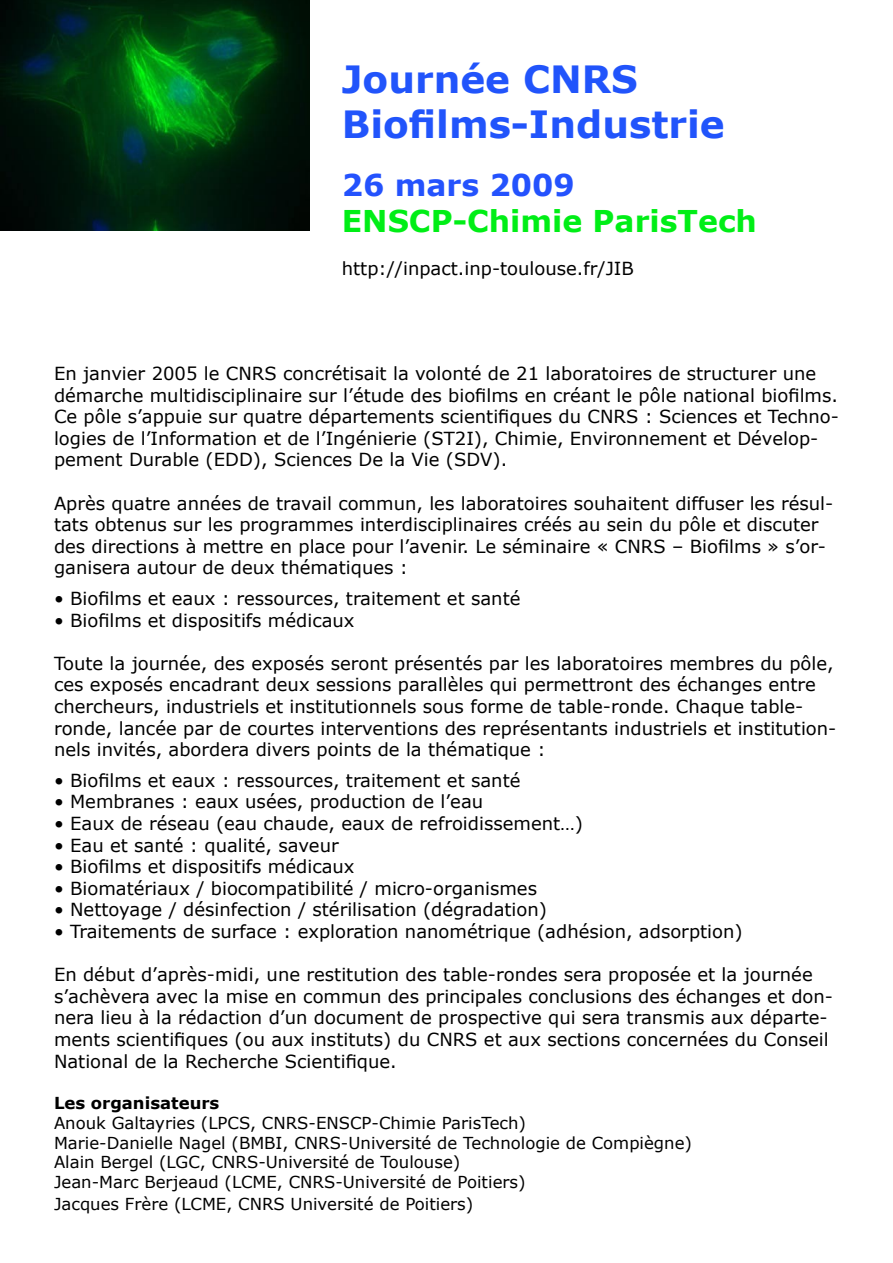
<style>
.page{position:relative;width:893px;height:1263px;background:#fff}
.page>*{position:absolute;margin:0;border:0;box-sizing:border-box;transform-origin:0 0}
.t1{font:700 37.5px/45px "Verdana";color:#2154fb}
.t2{font:700 30px "Verdana";color:#00ee16}
.t3{font:700 30px "Verdana";color:#2452fd}
.t4{font:18px/21.6px "Verdana";color:#000}
.t5{font:16.5px/19.8px "Verdana";color:#000}
.t6{font:700 16.5px "Verdana";color:#000}
</style>
<div class="page">
<img style="left:0;top:0;width:309px;height:230px">
<h1 class="t1" style="left:342px;top:56px;width:384px">Journée CNRS<br>Biofilms-Industrie</h1>
<h2 class="t3" style="left:342px;top:166px;width:234px">26 mars 2009</h2>
<h2 class="t2" style="left:342px;top:202px;width:417px">ENSCP-Chimie ParisTech</h2>
<p class="t4" style="left:342px;top:257px;width:294px">http://inpact.inp-toulouse.fr/JIB</p>
<p class="t4" style="left:54px;top:362px;width:786px">En janvier 2005 le CNRS concrétisait la volonté de 21 laboratoires de structurer une démarche multidisciplinaire sur l’étude des biofilms en créant le pôle national biofilms.<br>Ce pôle s’appuie sur quatre départements scientifiques du CNRS : Sciences et Techno&shy;logies de l’Information et de l’Ingénierie (ST2I), Chimie, Environnement et Dévelop&shy;pement Durable (EDD), Sciences De la Vie (SDV).</p>
<p class="t4" style="left:54px;top:492px;width:781px">Après quatre années de travail commun, les laboratoires souhaitent diffuser les résul&shy;tats obtenus sur les programmes interdisciplinaires créés au sein du pôle et discuter des directions à mettre en place pour l’avenir. Le séminaire « CNRS – Biofilms » s’or&shy;ganisera autour de deux thématiques :</p>
<p class="t4" style="left:54px;top:587px;width:468px">• Biofilms et eaux : ressources, traitement et santé</p>
<p class="t4" style="left:54px;top:609px;width:302px">• Biofilms et dispositifs médicaux</p>
<p class="t4" style="left:54px;top:652px;width:784px">Toute la journée, des exposés seront présentés par les laboratoires membres du pôle, ces exposés encadrant deux sessions parallèles qui permettront des échanges entre chercheurs, industriels et institutionnels sous forme de table-ronde. Chaque table&shy;ronde, lancée par de courtes interventions des représentants industriels et institution&shy;nels invités, abordera divers points de la thématique :</p>
<p class="t4" style="left:54px;top:769px;width:468px">• Biofilms et eaux : ressources, traitement et santé</p>
<p class="t4" style="left:54px;top:790px;width:431px">• Membranes : eaux usées, production de l’eau</p>
<p class="t4" style="left:54px;top:812px;width:531px">• Eaux de réseau (eau chaude, eaux de refroidissement…)</p>
<p class="t4" style="left:54px;top:834px;width:286px">• Eau et santé : qualité, saveur</p>
<p class="t4" style="left:54px;top:855px;width:302px">• Biofilms et dispositifs médicaux</p>
<p class="t4" style="left:54px;top:877px;width:485px">• Biomatériaux / biocompatibilité / micro-organismes</p>
<p class="t4" style="left:54px;top:898px;width:495px">• Nettoyage / désinfection / stérilisation (dégradation)</p>
<p class="t4" style="left:54px;top:920px;width:690px">• Traitements de surface : exploration nanométrique (adhésion, adsorption)</p>
<p class="t4" style="left:54px;top:963px;width:780px">En début d’après-midi, une restitution des table-rondes sera proposée et la journée s’achèvera avec la mise en commun des principales conclusions des échanges et don&shy;nera lieu à la rédaction d’un document de prospective qui sera transmis aux départe&shy;ments scientifiques (ou aux instituts) du CNRS et aux sections concernées du Conseil National de la Recherche Scientifique.</p>
<p class="t6" style="left:54px;top:1092px;width:167px">Les organisateurs</p>
<p class="t5" style="left:54px;top:1112px;width:639px">Anouk Galtayries (LPCS, CNRS-ENSCP-Chimie ParisTech)<br>Marie-Danielle Nagel (BMBI, CNRS-Université de Technologie de Compiègne)<br>Alain Bergel (LGC, CNRS-Université de Toulouse)<br>Jean-Marc Berjeaud (LCME, CNRS-Université de Poitiers)</p>
<p class="t5" style="left:54px;top:1193px;width:421px">Jacques Frère (LCME, CNRS Université de Poitiers)</p>
</div>
